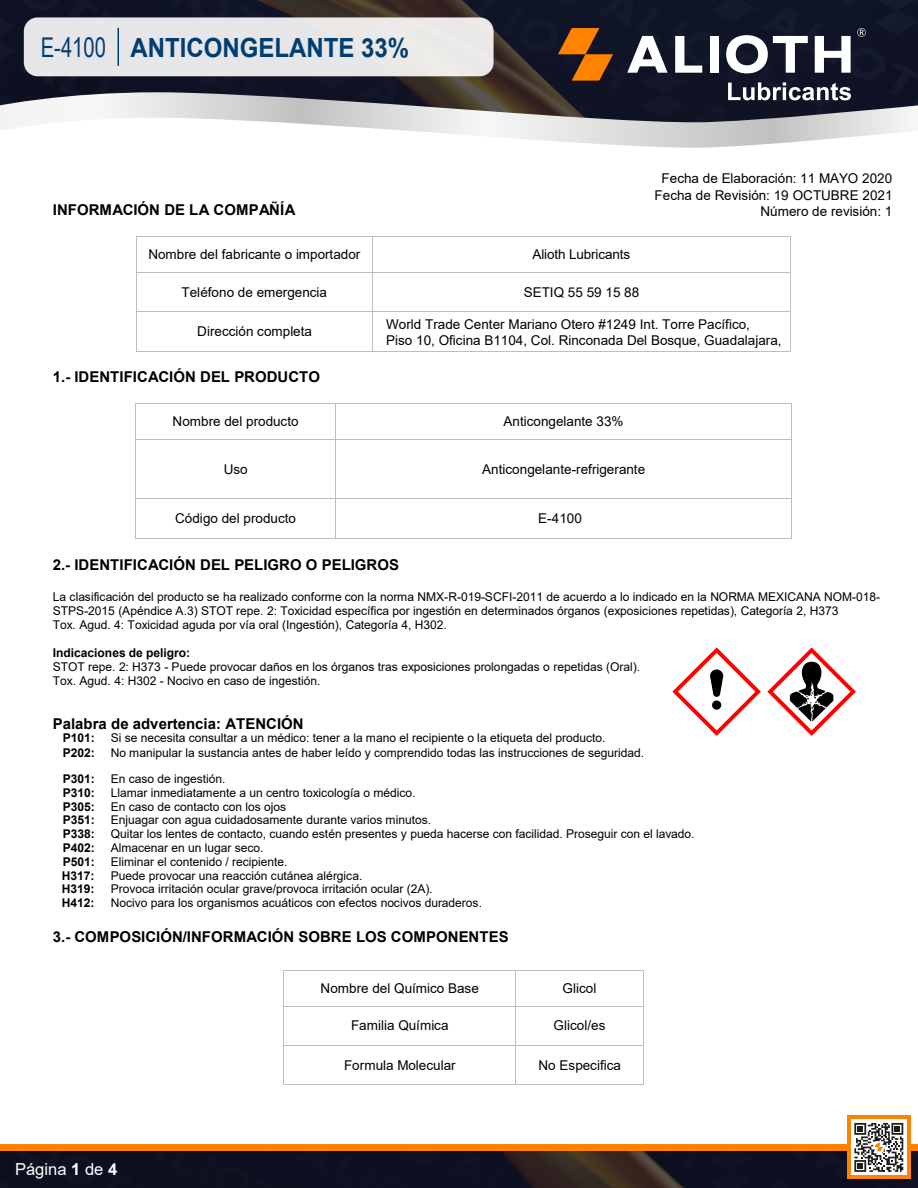
<style>
.page{position:relative;width:918px;height:1188px;background:#fff}
.page>*{position:absolute;margin:0;border:0;box-sizing:border-box;transform-origin:0 0}
.t1{font:700 26.4px "Arial";color:#003d71;scale:.91 1}
.t2{font:16.5px "Arial";color:#fff}
.t3{font:700 15px "Arial";color:#000}
.t4{font:13.5px/16.8px "Arial";color:#000;text-align:center}
.t5{font:12px/13.8px "Arial";letter-spacing:-.005em;color:#000}
.t6{font:700 12px "Arial";letter-spacing:-.005em;color:#000}
.s1{font-family:"Arial Narrow";font-weight:400;font-size:27.15px}
.s2{font-weight:700}
</style>
<div class="page">
<img style="left:0;top:1151px;width:918px;height:37px">
<div style="left:0;top:1144px;width:918px;height:7px;background:#ff8200"></div>
<div style="left:847px;top:1116px;width:64px;height:63px;background:#ff8200"></div>
<div style="left:851px;top:1120px;width:56px;height:55px;background:#fff"></div>
<svg style="left:854px;top:1123px;width:49px;height:49px"></svg>
<img style="left:0;top:0;width:918px;height:92px">
<div style="left:24px;top:17px;width:470px;height:59px;background:#e6e6e8;border-radius:14px"></div>
<svg style="left:558px;top:28px;width:55px;height:53px;background:#874a13"></svg>
<svg style="left:627px;top:36px;width:41px;height:37px"></svg>
<svg style="left:675px;top:36px;width:27px;height:37px"></svg>
<div style="left:710px;top:36px;width:9px;height:37px;background:#fff"></div>
<svg style="left:726px;top:35px;width:82px;height:38px"></svg>
<svg style="left:815px;top:36px;width:36px;height:37px"></svg>
<svg style="left:728px;top:82px;width:123px;height:10px"></svg>
<svg style="left:857px;top:28px;width:9px;height:9px"></svg>
<svg style="left:0;top:92px;width:918px;height:56px"></svg>
<hr style="left:137px;top:236px;width:235px;height:1px;background:#bebebe">
<hr style="left:373px;top:236px;width:417px;height:1px;background:#bebebe">
<hr style="left:136px;top:237px;width:1px;height:35px;background:#bebebe">
<hr style="left:372px;top:237px;width:1px;height:35px;background:#bebebe">
<hr style="left:790px;top:237px;width:1px;height:35px;background:#bebebe">
<hr style="left:137px;top:272px;width:235px;height:1px;background:#bebebe">
<hr style="left:373px;top:272px;width:417px;height:1px;background:#bebebe">
<hr style="left:136px;top:273px;width:1px;height:38px;background:#bebebe">
<hr style="left:372px;top:273px;width:1px;height:38px;background:#bebebe">
<hr style="left:790px;top:273px;width:1px;height:38px;background:#bebebe">
<hr style="left:137px;top:311px;width:235px;height:1px;background:#bebebe">
<hr style="left:373px;top:311px;width:417px;height:1px;background:#bebebe">
<hr style="left:136px;top:312px;width:1px;height:39px;background:#bebebe">
<hr style="left:137px;top:351px;width:235px;height:1px;background:#bebebe">
<hr style="left:372px;top:312px;width:1px;height:39px;background:#bebebe">
<hr style="left:373px;top:351px;width:417px;height:1px;background:#bebebe">
<hr style="left:790px;top:312px;width:1px;height:39px;background:#bebebe">
<hr style="left:135px;top:403px;width:200px;height:1px;background:#bebebe">
<hr style="left:336px;top:403px;width:455px;height:1px;background:#bebebe">
<hr style="left:135px;top:404px;width:1px;height:35px;background:#bebebe">
<hr style="left:335px;top:404px;width:1px;height:35px;background:#bebebe">
<hr style="left:791px;top:404px;width:1px;height:35px;background:#bebebe">
<hr style="left:135px;top:439px;width:200px;height:1px;background:#bebebe">
<hr style="left:336px;top:439px;width:455px;height:1px;background:#bebebe">
<hr style="left:135px;top:440px;width:1px;height:59px;background:#bebebe">
<hr style="left:335px;top:440px;width:1px;height:59px;background:#bebebe">
<hr style="left:791px;top:440px;width:1px;height:59px;background:#bebebe">
<hr style="left:135px;top:499px;width:200px;height:1px;background:#bebebe">
<hr style="left:336px;top:499px;width:455px;height:1px;background:#bebebe">
<hr style="left:135px;top:499px;width:1px;height:39px;background:#bebebe">
<hr style="left:135px;top:538px;width:200px;height:1px;background:#bebebe">
<hr style="left:335px;top:499px;width:1px;height:39px;background:#bebebe">
<hr style="left:336px;top:538px;width:455px;height:1px;background:#bebebe">
<hr style="left:791px;top:499px;width:1px;height:39px;background:#bebebe">
<hr style="left:284px;top:970px;width:231px;height:1px;background:#bebebe">
<hr style="left:516px;top:970px;width:127px;height:1px;background:#bebebe">
<hr style="left:283px;top:970px;width:1px;height:36px;background:#bebebe">
<hr style="left:515px;top:970px;width:1px;height:36px;background:#bebebe">
<hr style="left:643px;top:970px;width:1px;height:36px;background:#bebebe">
<hr style="left:284px;top:1006px;width:231px;height:1px;background:#bebebe">
<hr style="left:516px;top:1006px;width:127px;height:1px;background:#bebebe">
<hr style="left:283px;top:1006px;width:1px;height:39px;background:#bebebe">
<hr style="left:515px;top:1006px;width:1px;height:39px;background:#bebebe">
<hr style="left:643px;top:1006px;width:1px;height:39px;background:#bebebe">
<hr style="left:284px;top:1045px;width:231px;height:1px;background:#bebebe">
<hr style="left:516px;top:1045px;width:127px;height:1px;background:#bebebe">
<hr style="left:283px;top:1046px;width:1px;height:38px;background:#bebebe">
<hr style="left:284px;top:1084px;width:231px;height:1px;background:#bebebe">
<hr style="left:515px;top:1046px;width:1px;height:38px;background:#bebebe">
<hr style="left:516px;top:1084px;width:127px;height:1px;background:#bebebe">
<hr style="left:643px;top:1046px;width:1px;height:38px;background:#bebebe">
<svg style="left:767px;top:647px;width:89px;height:89px"></svg>
<svg style="left:672px;top:647px;width:89px;height:89px"></svg>
<hr style="left:118px;top:28px;width:1px;height:38px;background:#003d71">
<h1 class="t1" style="left:41px;top:29px;width:406px"><span class="s1">E-4100</span> ANTICONGELANTE 33%</h1>
<p class="t4" style="left:655px;top:170px;width:240px">Fecha de Elaboración: 11 MAYO 2020<br>Fecha de Revisión: 19 OCTUBRE 2021</p>
<p class="t3" style="left:53px;top:199px;width:244px">INFORMACIÓN DE LA COMPAÑÍA</p>
<p class="t4" style="left:760px;top:203px;width:134px">Número de revisión: 1</p>
<p class="t4" style="left:148px;top:246px;width:214px">Nombre del fabricante o importador</p>
<p class="t4" style="left:182px;top:284px;width:147px">Teléfono de emergencia</p>
<p class="t4" style="left:524px;top:284px;width:117px">SETIQ 55 59 15 88</p>
<p class="t4" style="left:197px;top:323px;width:116px">Dirección completa</p>
<p class="t4" style="left:386px;top:316px;width:397px;line-height:16.2px;text-align:left">World Trade Center Mariano Otero #1249 Int. Torre Pacífico,<br>Piso 10, Oficina B1104, Col. Rinconada Del Bosque, Guadalajara,</p>
<p class="t3" style="left:53px;top:367px;width:269px">1.- IDENTIFICACIÓN DEL PRODUCTO</p>
<p class="t4" style="left:173px;top:413px;width:127px">Nombre del producto</p>
<p class="t4" style="left:504px;top:413px;width:122px">Anticongelante 33%</p>
<p class="t4" style="left:224px;top:461px;width:26px">Uso</p>
<p class="t4" style="left:482px;top:461px;width:164px">Anticongelante-refrigerante</p>
<p class="t4" style="left:175px;top:510px;width:122px">Código del producto</p>
<p class="t4" style="left:538px;top:510px;width:45px">E-4100</p>
<p class="t3" style="left:53px;top:554px;width:348px">2.- IDENTIFICACIÓN DEL PELIGRO O PELIGROS</p>
<p class="t5" style="left:53px;top:590px;width:829px">La clasificación del producto se ha realizado conforme con la norma NMX-R-019-SCFI-2011 de acuerdo a lo indicado en la NORMA MEXICANA NOM-018-<br>STPS-2015 (Apéndice A.3) STOT repe. 2: Toxicidad específica por ingestión en determinados órganos (exposiciones repetidas), Categoría 2, H373<br>Tox. Agud. 4: Toxicidad aguda por vía oral (Ingestión), Categoría 4, H302.</p>
<p class="t6" style="left:53px;top:644px;width:139px">Indicaciones de peligro:</p>
<p class="t5" style="left:53px;top:659px;width:589px">STOT repe. 2: H373 - Puede provocar daños en los órganos tras exposiciones prolongadas o repetidas (Oral).<br>Tox. Agud. 4: H302 - Nocivo en caso de ingestión.</p>
<p class="t3" style="left:53px;top:713px;width:252px">Palabra de advertencia: ATENCIÓN</p>
<p class="t6" style="left:63px;top:729px;width:34px">P101:</p>
<p class="t5" style="left:111px;top:731px;width:496px">Si se necesita consultar a un médico: tener a la mano el recipiente o la etiqueta del producto.</p>
<p class="t6" style="left:63px;top:744px;width:34px">P202:</p>
<p class="t5" style="left:111px;top:745px;width:535px">No manipular la sustancia antes de haber leído y comprendido todas las instrucciones de seguridad.</p>
<p class="t6" style="left:63px;top:770px;width:34px">P301:</p>
<p class="t5" style="left:111px;top:772px;width:116px">En caso de ingestión.</p>
<p class="t6" style="left:63px;top:784px;width:34px">P310:</p>
<p class="t5" style="left:111px;top:786px;width:306px">Llamar inmediatamente a un centro toxicología o médico.</p>
<p class="t6" style="left:63px;top:798px;width:34px">P305:</p>
<p class="t5" style="left:111px;top:800px;width:177px">En caso de contacto con los ojos</p>
<p class="t6" style="left:63px;top:812px;width:34px">P351:</p>
<p class="t5" style="left:111px;top:813px;width:322px">Enjuagar con agua cuidadosamente durante varios minutos.</p>
<p class="t6" style="left:63px;top:826px;width:34px">P338:</p>
<p class="t5" style="left:111px;top:827px;width:585px">Quitar los lentes de contacto, cuando estén presentes y pueda hacerse con facilidad. Proseguir con el lavado.</p>
<p class="t6" style="left:63px;top:839px;width:34px">P402:</p>
<p class="t5" style="left:111px;top:841px;width:154px">Almacenar en un lugar seco.</p>
<p class="t6" style="left:63px;top:853px;width:34px">P501:</p>
<p class="t5" style="left:111px;top:854px;width:178px">Eliminar el contenido / recipiente.</p>
<p class="t6" style="left:62px;top:867px;width:34px">H317:</p>
<p class="t5" style="left:111px;top:868px;width:253px">Puede provocar una reacción cutánea alérgica.</p>
<p class="t6" style="left:62px;top:881px;width:34px">H319:</p>
<p class="t5" style="left:111px;top:882px;width:323px">Provoca irritación ocular grave/provoca irritación ocular (2A).</p>
<p class="t6" style="left:62px;top:894px;width:34px">H412:</p>
<p class="t5" style="left:111px;top:896px;width:373px">Nocivo para los organismos acuáticos con efectos nocivos duraderos.</p>
<p class="t3" style="left:53px;top:926px;width:457px">3.- COMPOSICIÓN/INFORMACIÓN SOBRE LOS COMPONENTES</p>
<p class="t4" style="left:533px;top:246px;width:99px">Alioth Lubricants</p>
<h2 class="t2" style="left:15px;top:1157px;width:104px">Página <span class="s2">1</span> de <span class="s2">4</span></h2>
<p class="t4" style="left:321px;top:980px;width:160px">Nombre del Químico Base</p>
<p class="t4" style="left:563px;top:980px;width:35px">Glicol</p>
<p class="t4" style="left:351px;top:1017px;width:99px">Familia Química</p>
<p class="t4" style="left:554px;top:1017px;width:53px">Glicol/es</p>
<p class="t4" style="left:344px;top:1057px;width:113px">Formula Molecular</p>
<p class="t4" style="left:538px;top:1057px;width:84px">No Especifica</p>
</div>
